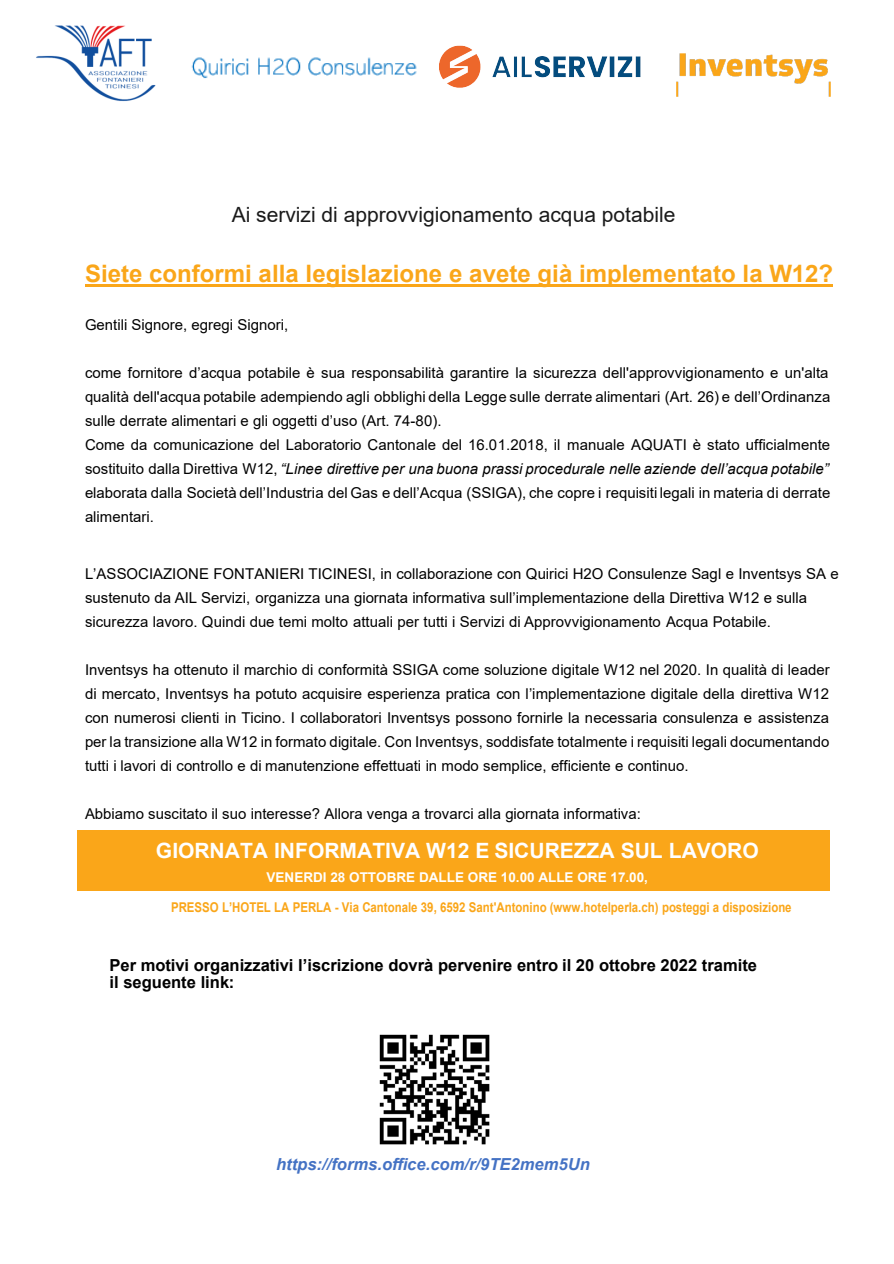
<style>
.page{position:relative;width:894px;height:1264px;background:#fff}
.page>*{position:absolute;margin:0;border:0;box-sizing:border-box;transform-origin:0 0}
.t1{font:700 24px "Arial";color:#faa619}
.t2{font:21px "Arial";color:#1a1a1a}
.t3{font:700 21px "Arial";color:#fff}
.t4{font:700 16.5px/17.2px "Arial";color:#000}
.t5{font:italic 700 16.5px "Arial";color:#4472c4}
.t6{font:15px/24px "Arial";color:#000}
.t7{font:700 13.5px "Arial";color:#faa619;scale:.85 1}
.t8{font:700 13.5px "Arial";color:#fff}
.s1{font-style:italic}
</style>
<div class="page">
<img style="left:36px;top:25px;width:120px;height:77px">
<img style="left:191px;top:57px;width:226px;height:22px">
<hr style="left:85px;top:284px;width:747px;height:3px;background:#faa619">
<div style="left:77px;top:830px;width:752px;height:61px;background:#faa619"></div>
<img style="left:379px;top:1034px;width:111px;height:111px">
<img style="left:676px;top:53px;width:154px;height:44px">
<img style="left:439px;top:45px;width:202px;height:43px">
<h2 class="t2" style="left:232px;top:207px;width:445px">Ai servizi di approvvigionamento acqua potabile</h2>
<h1 class="t1" style="left:85px;top:264px;width:749px">Siete conformi alla legislazione e avete già implementato la W12?</h1>
<p class="t6" style="left:85px;top:314px;width:205px">Gentili Signore, egregi Signori,</p>
<p class="t6" style="left:85px;top:362px;width:747px">come fornitore d’acqua potabile è sua responsabilità garantire la sicurezza dell'approvvigionamento e un'alta qualità dell'acqua potabile adempiendo agli obblighi della Legge sulle derrate alimentari (Art. 26) e dell’Ordinanza sulle derrate alimentari e gli oggetti d’uso (Art. 74-80).<br>Come da comunicazione del Laboratorio Cantonale del 16.01.2018, il manuale AQUATI è stato ufficialmente sostituito dalla Direttiva W12, <span class="s1">“Linee direttive per una buona prassi procedurale nelle aziende dell’acqua potabile” </span>elaborata dalla Società dell’Industria del Gas e dell’Acqua (SSIGA), che copre i requisiti legali in materia di derrate alimentari.</p>
<p class="t6" style="left:85px;top:563px;width:755px">L’ASSOCIAZIONE FONTANIERI TICINESI, in collaborazione con Quirici H2O Consulenze Sagl e Inventsys SA e sustenuto da AIL Servizi, organizza una giornata informativa sull’implementazione della Direttiva W12 e sulla sicurezza lavoro. Quindi due temi molto attuali per tutti i Servizi di Approvvigionamento Acqua Potabile.</p>
<p class="t6" style="left:85px;top:659px;width:746px;text-align:justify">Inventsys ha ottenuto il marchio di conformità SSIGA come soluzione digitale W12 nel 2020. In qualità di leader di mercato, Inventsys ha potuto acquisire esperienza pratica con l’implementazione digitale della direttiva W12 con numerosi clienti in Ticino. I collaboratori Inventsys possono fornirle la necessaria consulenza e assistenza per la transizione alla W12 in formato digitale. Con Inventsys, soddisfate totalmente i requisiti legali documentando tutti i lavori di controllo e di manutenzione effettuati in modo semplice, efficiente e continuo.</p>
<p class="t6" style="left:85px;top:803px;width:557px">Abbiamo suscitato il suo interesse? Allora venga a trovarci alla giornata informativa:</p>
<h2 class="t3" style="left:156px;top:843px;width:604px">GIORNATA INFORMATIVA W12 E SICUREZZA SUL LAVORO</h2>
<p class="t8" style="left:266px;top:872px;width:383px">VENERDI 28 OTTOBRE DALLE ORE 10.00 ALLE ORE 17.00,</p>
<p class="t7" style="left:171px;top:902px;width:731px">PRESSO L’HOTEL LA PERLA - Via Cantonale 39, 6592 Sant'Antonino (www.hotelperla.ch) posteggi a disposizione</p>
<p class="t4" style="left:109px;top:958px;width:649px">Per motivi organizzativi l’iscrizione dovrà pervenire entro il 20 ottobre 2022 tramite il seguente link:</p>
<p class="t5" style="left:276px;top:1158px;width:315px">https://forms.office.com/r/9TE2mem5Un</p>
</div>
